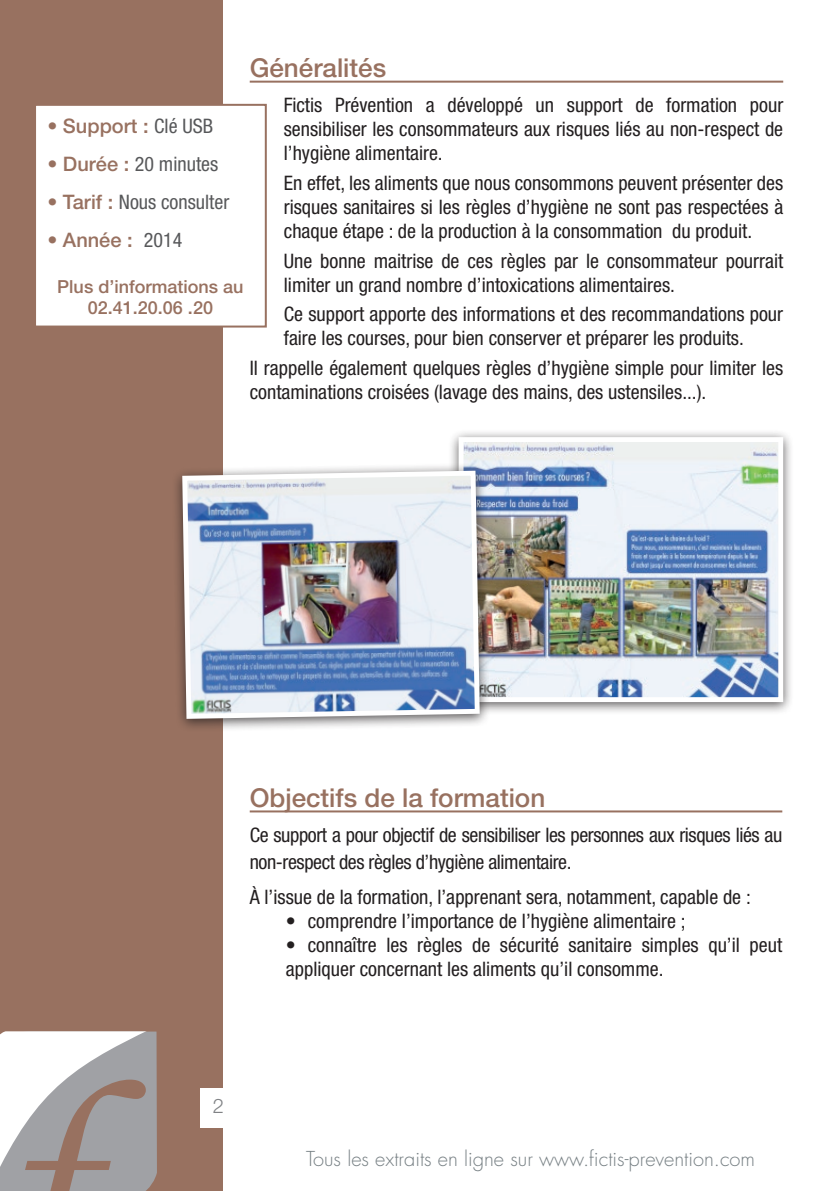
<style>
.page{position:relative;width:840px;height:1191px;background:#fff}
.page>*{position:absolute;margin:0;border:0;box-sizing:border-box;transform-origin:0 0}
.t1{font:500 26px "Helvetica Neue";color:#987160}
.t2{font:condensed 20px/24px "Helvetica Neue";color:#231f20}
.t3{font:condensed 20px/26.4px "Helvetica Neue";letter-spacing:-.02em;color:#231f20}
.t4{font:300 20px "Futura";color:#767f83}
.t5{font:condensed 20px "Helvetica Neue";color:#57585a}
.t6{font:500 20px "Helvetica Neue";color:#987160}
.t7{font:300 20px "Helvetica Neue LT Std";color:#808285}
.t8{font:500 18px/21.6px "Helvetica Neue";color:#987160;text-align:center}
.s1{font-weight:400;font-stretch:condensed;color:#57585a}
.s2{font-weight:500;font-stretch:normal;color:#987160}
</style>
<div class="page">
<div style="left:0;top:0;width:222px;height:1191px;background:#987160"></div>
<div style="left:200px;top:1088px;width:37px;height:40px;background:#fff"></div>
<div style="left:35px;top:105px;width:231px;height:221px;background:#fff"></div>
<div style="left:34px;top:104px;width:233px;height:223px;border:2px solid #987160"></div>
<svg style="left:0;top:1031px;width:157px;height:160px;background:#bab6b6"></svg>
<hr style="left:249px;top:81px;width:533px;height:2px;background:#987160">
<hr style="left:249px;top:810px;width:532px;height:2px;background:#987160">
<div style="left:447px;top:429px;width:346px;height:286px;background:#231f20;opacity:.75"></div>
<img style="left:464px;top:443px;width:312px;height:253px">
<div style="left:458px;top:437px;width:324px;height:265px;border:5px solid #fff"></div>
<div style="left:172px;top:463px;width:318px;height:269px;background:#231f20;opacity:.75"></div>
<img style="left:180px;top:468px;width:302px;height:253px">
<h1 class="t1" style="left:249px;top:52px;width:138px">Généralités</h1>
<p class="t2" style="left:284px;top:93px;width:500px;text-align:justify">Fictis Prévention a développé un support de formation pour sensibiliser les consommateurs aux risques liés au non-respect de l’hygiène alimentaire.</p>
<p class="t2" style="left:284px;top:171px;width:500px;text-align:justify">En effet, les aliments que nous consommons peuvent présenter des risques sanitaires si les règles d’hygiène ne sont pas respectées à chaque étape : de la production à la consommation du produit.</p>
<p class="t2" style="left:284px;top:248px;width:500px">Une bonne maitrise de ces règles par le consommateur pourrait limiter un grand nombre d’intoxications alimentaires.</p>
<p class="t2" style="left:284px;top:302px;width:500px">Ce support apporte des informations et des recommandations pour faire les courses, pour bien conserver et préparer les produits.</p>
<p class="t2" style="left:249px;top:356px;width:534px">Il rappelle également quelques règles d’hygiène simple pour limiter les contaminations croisées (lavage des mains, des ustensiles...).</p>
<p class="t6" style="left:47px;top:114px;width:167px">• Support : <span class="s1">Clé USB</span></p>
<p class="t5" style="left:47px;top:152px;width:172px"><span class="s2">• Durée :</span> 20 minutes</p>
<p class="t5" style="left:47px;top:190px;width:183px"><span class="s2">• Tarif :</span> Nous consulter</p>
<p class="t6" style="left:47px;top:228px;width:136px">• Année : <span class="s1">2014</span></p>
<p class="t8" style="left:57px;top:275px;width:188px">Plus d’informations au<br>02.41.20.06 .20</p>
<h1 class="t1" style="left:249px;top:782px;width:297px">Objectifs de la formation</h1>
<p class="t3" style="left:249px;top:821px;width:534px">Ce support a pour objectif de sensibiliser les personnes aux risques liés au non-respect des règles d’hygiène alimentaire.</p>
<p class="t2" style="left:249px;top:884px;width:502px">À l’issue de la formation, l’apprenant sera, notamment, capable de :</p>
<p class="t2" style="left:285px;top:908px;width:401px">• comprendre l’importance de l’hygiène alimentaire ;</p>
<p class="t2" style="left:285px;top:932px;width:497px">• connaître les règles de sécurité sanitaire simples qu’il peut appliquer concernant les aliments qu’il consomme.</p>
<p class="t7" style="left:213px;top:1093px;width:13px">2</p>
<p class="t4" style="left:306px;top:1145px;width:450px">Tous les extraits en ligne sur www.fictis-prevention.com</p>
</div>
